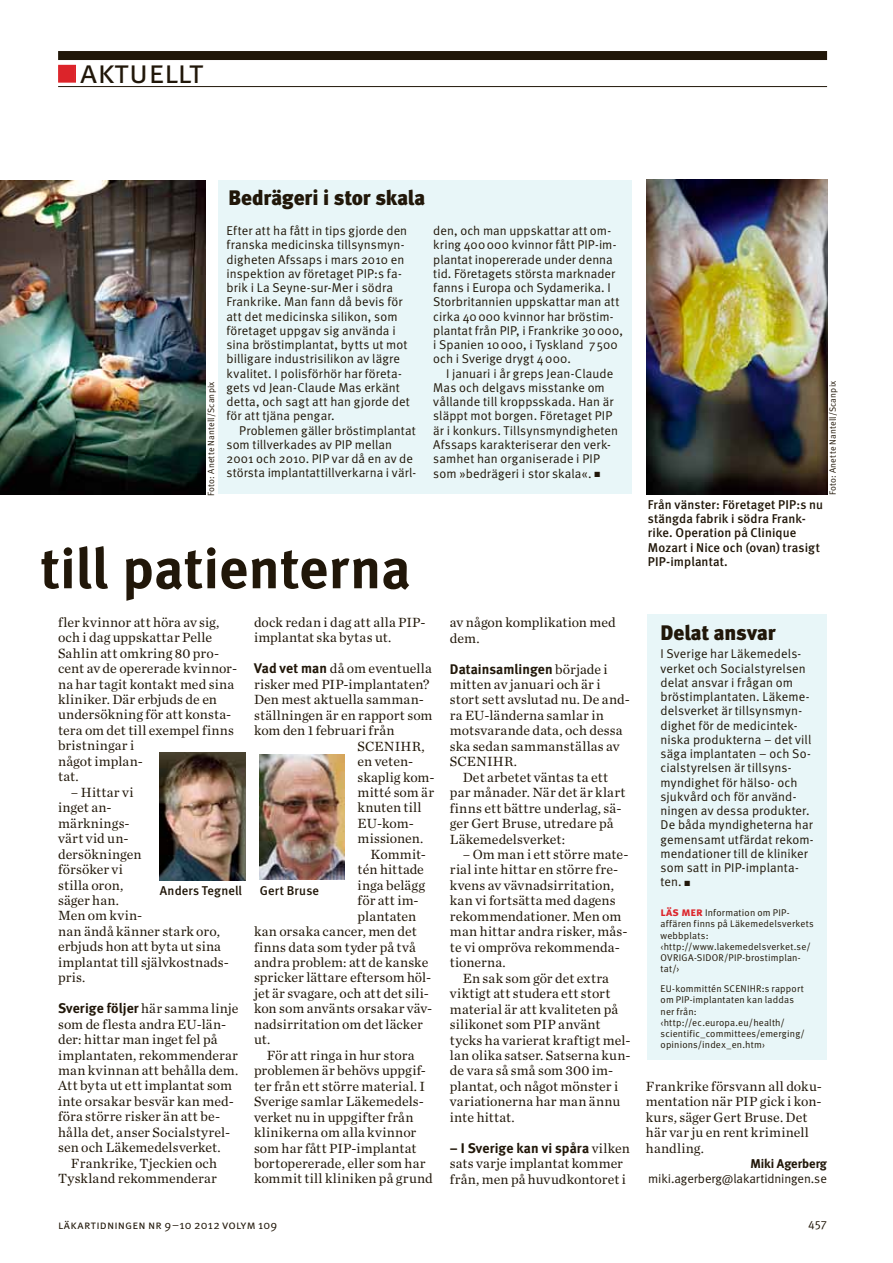
<style>
.page{position:relative;width:893px;height:1263px;background:#fff}
.page>*{position:absolute;margin:0;border:0;box-sizing:border-box;transform-origin:0 0}
.t1{font:57px "Meta LT Bold";letter-spacing:.005em;color:#211709}
.t2{font:33px "Meta LT Normal Small Caps";color:#211709}
.t3{font:21px "Meta LT Black";letter-spacing:-.005em;color:#211709}
.t4{font:13.95px/15.5px "Chronicle LT Text";letter-spacing:.01em;color:#211709}
.t5{font:13.95px "Meta LT Bold";letter-spacing:.005em;color:#211709}
.t6{font:12.75px/14.2px "Meta LT Normal";letter-spacing:.01em;color:#211709}
.t7{font:12.75px/14.2px "Meta LT Medium";letter-spacing:.01em;color:#211709}
.t8{font:12.75px "Meta LT Normal";letter-spacing:-.01em;color:#211709}
.t9{font:12.75px "Meta LT Bold";color:#211709}
.t10{font:12px "Meta LT Normal Small Caps";letter-spacing:.015em;color:#211709}
.t11{font:12px "Meta LT Normal Utilities";color:#211709}
.t12{font:9.75px/11.2px "Meta LT Normal";letter-spacing:.02em;color:#211709}
.t13{font:9px "Meta LT Normal";letter-spacing:.02em;color:#211709}
.s1{color:#dc242a}
.s2{font-family:"Chronicle LT Text"}
.s3{font-family:"Meta LT Bold"}
.s4{font-family:"Meta LT Bold Small Caps";font-size:12px;color:#dc242a}
</style>
<div class="page">
<div style="left:58px;top:51px;width:769px;height:9px;background:#211709"></div>
<hr style="left:58px;top:86px;width:769px;height:1px;background:#211709">
<div style="left:58px;top:65px;width:18px;height:18px;border:2px solid #dc242a"></div>
<img style="left:260px;top:754px;width:85px;height:125px">
<img style="left:0;top:180px;width:205px;height:314px">
<img style="left:160px;top:752px;width:85px;height:128px">
<div style="left:648px;top:615px;width:179px;height:445px;background:#e8f6f8"></div>
<div style="left:218px;top:180px;width:413px;height:314px;background:#e8f6f8"></div>
<img style="left:646px;top:180px;width:181px;height:314px">
<h2 class="t2" style="left:58px;top:52px;width:147px"><span class="s1">■</span> aktuellt</h2>
<h3 class="t3" style="left:228px;top:185px;width:198px">Bedrägeri i stor skala</h3>
<p class="t6" style="left:227px;top:223px;width:185px">Efter att ha fått in tips gjorde den franska medicinska tillsynsmyn&shy;digheten Afssaps i mars 2010 en inspektion av företaget PIP:s fa&shy;brik i La Seyne-sur-Mer i södra<br>Frankrike. Man fann då bevis för att det medicinska silikon, som företaget uppgav sig använda i sina bröstimplantat, bytts ut mot billigare industrisilikon av lägre kvalitet. I polisförhör har företa&shy;gets vd Jean-Claude Mas erkänt detta, och sagt att han gjorde det för att tjäna pengar.</p>
<p class="t6" style="left:227px;top:423px;width:191px;text-indent:13px">Problemen gäller bröstimplantat som tillverkades av PIP mellan 2001 och 2010. PIP var då en av de största implantattillverkarna i värl-</p>
<p class="t6" style="left:433px;top:223px;width:191px">den, och man uppskattar att om&shy;kring 400000 kvinnor fått PIP-im&shy;plantat inopererade under denna tid. Företagets största marknader fanns i Europa och Sydamerika. I<br>Storbritannien uppskattar man att cirka 40000 kvinnor har bröstim&shy;plantat från PIP, i Frankrike 30000, i Spanien 10000, i Tyskland 7500 och i Sverige drygt 4000.</p>
<p class="t6" style="left:433px;top:366px;width:186px;text-indent:13px">I januari i år greps Jean-Claude<br>Mas och delgavs misstanke om vållande till kroppsskada. Han är släppt mot borgen. Företaget PIP är i konkurs. Tillsynsmyndigheten<br>Afssaps karakteriserar den verk&shy;samhet han organiserade i PIP som »bedrägeri i stor skala«. ■</p>
<p class="t13" style="left:206px;top:496px;width:116px;rotate:-90deg">Foto: Anette Nantell/Scanpix</p>
<p class="t13" style="left:827px;top:495px;width:116px;rotate:-90deg">Foto: Anette Nantell/Scanpix</p>
<h1 class="t1" style="left:40px;top:535px;width:372px">till patienterna</h1>
<p class="t4" style="left:58px;top:614px;width:181px">fler kvinnor att höra av sig, och i dag uppskattar Pelle<br>Sahlin att omkring 80 pro&shy;cent av de opererade kvinnor&shy;na har tagit kontakt med sina kliniker. Där erbjuds de en undersökning för att konsta&shy;tera om det till exempel finns bristningar i<br>något implan-<br>tat.</p>
<p class="t4" style="left:58px;top:784px;width:172px;text-indent:13px">– Hittar vi<br>inget an-<br>märknings-<br>värt vid un-<br>dersökningen<br>försöker vi<br>stilla oron,<br>säger han.<br>Men om kvin-<br>nan ändå känner stark oro, erbjuds hon att byta ut sina implantat till självkostnads&shy;pris.</p>
<p class="t5" style="left:58px;top:1000px;width:182px">Sverige följer <span class="s2">här samma linje</span></p>
<p class="t4" style="left:58px;top:1016px;width:170px">som de flesta andra EU-län-</p>
<p class="t4" style="left:58px;top:1031px;width:161px">der: hittar man inget fel på</p>
<p class="t4" style="left:58px;top:1047px;width:181px">implantaten, rekommenderar</p>
<p class="t4" style="left:58px;top:1062px;width:182px">man kvinnan att behålla dem.</p>
<p class="t4" style="left:58px;top:1078px;width:176px">Att byta ut ett implantat som</p>
<p class="t4" style="left:58px;top:1093px;width:177px">inte orsakar besvär kan med-</p>
<p class="t4" style="left:58px;top:1109px;width:164px">föra större risker än att be-</p>
<p class="t4" style="left:58px;top:1124px;width:174px">hålla det, anser Socialstyrel-</p>
<p class="t4" style="left:58px;top:1140px;width:164px">sen och Läkemedelsverket.</p>
<p class="t4" style="left:71px;top:1155px;width:148px">Frankrike, Tjeckien och</p>
<p class="t4" style="left:58px;top:1171px;width:160px">Tyskland rekommenderar</p>
<p class="t4" style="left:254px;top:614px;width:173px">dock redan i dag att alla PIP&shy;implantat ska bytas ut.</p>
<p class="t4" style="left:254px;top:661px;width:179px"><span class="s3">Vad vet man</span> då om eventuella</p>
<p class="t4" style="left:254px;top:676px;width:177px">risker med PIP-implantaten?</p>
<p class="t4" style="left:254px;top:692px;width:171px">Den mest aktuella samman-</p>
<p class="t4" style="left:254px;top:707px;width:180px">ställningen är en rapport som</p>
<p class="t4" style="left:254px;top:723px;width:142px">kom den 1 februari från</p>
<p class="t4" style="left:358px;top:738px;width:69px">SCENIHR,</p>
<p class="t4" style="left:358px;top:753px;width:57px">en veten-</p>
<p class="t4" style="left:358px;top:769px;width:78px">skaplig kom-</p>
<p class="t4" style="left:358px;top:784px;width:78px">mitté som är</p>
<p class="t4" style="left:358px;top:800px;width:65px">knuten till</p>
<p class="t4" style="left:358px;top:815px;width:58px">EU-kom-</p>
<p class="t4" style="left:358px;top:831px;width:67px">missionen.</p>
<p class="t4" style="left:370px;top:846px;width:57px">Kommit-</p>
<p class="t4" style="left:358px;top:862px;width:68px">tén hittade</p>
<p class="t4" style="left:358px;top:877px;width:69px">inga belägg</p>
<p class="t4" style="left:358px;top:893px;width:63px">för att im-</p>
<p class="t4" style="left:358px;top:908px;width:60px">plantaten</p>
<p class="t4" style="left:254px;top:923px;width:164px">kan orsaka cancer, men det</p>
<p class="t4" style="left:254px;top:939px;width:163px">finns data som tyder på två</p>
<p class="t4" style="left:254px;top:954px;width:176px">andra problem: att de kanske</p>
<p class="t4" style="left:254px;top:970px;width:179px">spricker lättare eftersom höl-</p>
<p class="t4" style="left:254px;top:985px;width:176px">jet är svagare, och att det sili-</p>
<p class="t4" style="left:254px;top:1001px;width:180px">kon som använts orsakar väv-</p>
<p class="t4" style="left:254px;top:1016px;width:170px">nadsirritation om det läcker</p>
<p class="t4" style="left:254px;top:1032px;width:18px">ut.</p>
<p class="t4" style="left:267px;top:1047px;width:149px">För att ringa in hur stora</p>
<p class="t4" style="left:254px;top:1063px;width:174px">problemen är behövs uppgif-</p>
<p class="t4" style="left:254px;top:1078px;width:173px">ter från ett större material. I</p>
<p class="t4" style="left:254px;top:1093px;width:171px">Sverige samlar Läkemedels-</p>
<p class="t4" style="left:254px;top:1109px;width:161px">verket nu in uppgifter från</p>
<p class="t4" style="left:254px;top:1124px;width:164px">klinikerna om alla kvinnor</p>
<p class="t4" style="left:254px;top:1140px;width:164px">som har fått PIP-implantat</p>
<p class="t4" style="left:254px;top:1155px;width:173px">bortopererade, eller som har</p>
<p class="t4" style="left:254px;top:1171px;width:180px">kommit till kliniken på grund</p>
<p class="t7" style="left:160px;top:883px;width:84px">Anders Tegnell</p>
<p class="t7" style="left:260px;top:883px;width:61px">Gert Bruse</p>
<p class="t4" style="left:450px;top:615px;width:167px">av någon komplikation med dem.</p>
<p class="t5" style="left:450px;top:660px;width:159px">Datainsamlingen <span class="s2">började i</span></p>
<p class="t4" style="left:450px;top:676px;width:180px">mitten av januari och är i stort sett avslutad nu. De and&shy;ra EU-länderna samlar in motsvarande data, och dessa ska sedan sammanställas av<br>SCENIHR.</p>
<p class="t4" style="left:450px;top:769px;width:177px;text-indent:13px">Det arbetet väntas ta ett par månader. När det är klart finns ett bättre underlag, sä&shy;ger Gert Bruse, utredare på<br>Läkemedelsverket:</p>
<p class="t4" style="left:450px;top:846px;width:180px;text-indent:13px">– Om man i ett större mate&shy;rial inte hittar en större fre&shy;kvens av vävnadsirritation, kan vi fortsätta med dagens rekommendationer. Men om man hittar andra risker, mås&shy;te vi ompröva rekommenda&shy;tionerna.</p>
<p class="t4" style="left:450px;top:970px;width:182px;text-indent:13px">En sak som gör det extra viktigt att studera ett stort material är att kvaliteten på silikonet som PIP använt tycks ha varierat kraftigt mel&shy;lan olika satser. Satserna kun&shy;de vara så små som 300 im&shy;plantat, och något mönster i variationerna har man ännu inte hittat.</p>
<p class="t5" style="left:450px;top:1139px;width:181px">– I Sverige kan vi spåra <span class="s2">vilken</span></p>
<p class="t4" style="left:450px;top:1156px;width:177px">sats varje implantat kommer från, men på huvudkontoret i</p>
<p class="t7" style="left:648px;top:497px;width:177px">Från vänster: Företaget PIP:s nu stängda fabrik i södra Frank&shy;rike. Operation på Clinique<br>Mozart i Nice och (ovan) trasigt<br>PIP-implantat.</p>
<h3 class="t3" style="left:661px;top:620px;width:117px">Delat ansvar</h3>
<p class="t6" style="left:661px;top:647px;width:155px">I Sverige har Läkemedels&shy;verket och Socialstyrelsen delat ansvar i frågan om bröstimplantaten. Läkeme&shy;delsverket är tillsynsmyn&shy;dighet för de medicintek&shy;niska produkterna – det vill säga implantaten – och So&shy;cialstyrelsen är tillsyns&shy;myndighet för hälso- och sjukvård och för använd&shy;ningen av dessa produkter.<br>De båda myndigheterna har gemensamt utfärdat rekom&shy;mendationer till de kliniker som satt in PIP-implanta&shy;ten. ■</p>
<p class="t12" style="left:661px;top:907px;width:155px"><span class="s4">läs mer</span> Information om PIP&shy;affären finns på Läkemedelsverkets webbplats: ‹http://www.lakemedelsverket.se/<br>OVRIGA-SIDOR/PIP-brostimplan&shy;tat/›</p>
<p class="t12" style="left:661px;top:983px;width:146px">EU-kommittén SCENIHR:s rapport om PIP-implantaten kan laddas ner från: ‹http://ec.europa.eu/health/ scientific_committees/emerging/ opinions/index_en.htm›</p>
<p class="t4" style="left:646px;top:1078px;width:178px">Frankrike försvann all doku&shy;mentation när PIP gick i kon&shy;kurs, säger Gert Bruse. Det här var ju en rent kriminell handling.</p>
<p class="t9" style="left:750px;top:1155px;width:78px">Miki Agerberg</p>
<p class="t8" style="left:648px;top:1171px;width:180px">miki.agerberg@lakartidningen.se</p>
<p class="t10" style="left:58px;top:1218px;width:221px">läkartidningen nr 9–10 2012 volym 109</p>
<p class="t11" style="left:808px;top:1218px;width:20px">457</p>
</div>
